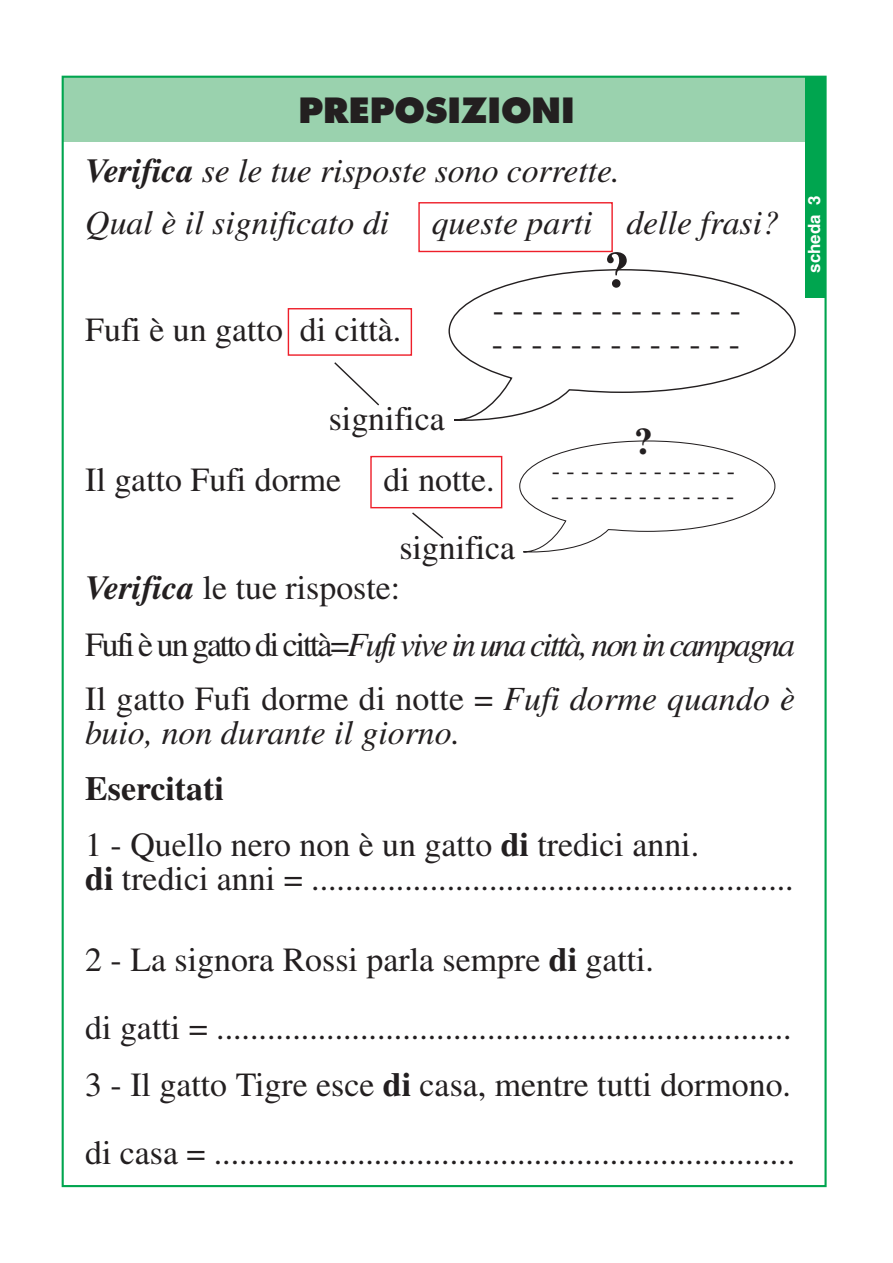
<style>
.page{position:relative;width:893px;height:1263px;background:#fff}
.page>*{position:absolute;margin:0;border:0;box-sizing:border-box;transform-origin:0 0}
.t1{font:700 50.7px "Times";color:#231f20}
.t2{font:700 37.5px "Times";color:#231f20}
.t3{font:33.9px/67.7px "Times";color:#231f20}
.t4{font:italic 33.9px/33.9px "Times";color:#231f20}
.t5{font:800 33.9px "Futura";color:#231f20}
.t6{font:24.9px "Times";color:#231f20}
.t7{font:700 16.95px "Helvetica";color:#fff}
.s1{font-weight:700}
.s2{font-weight:700;font-style:italic}
.s3{font-style:italic}
.s4{font-style:normal}
</style>
<div class="page">
<div style="left:63px;top:77px;width:762px;height:65px;background:#9ad2ae"></div>
<div style="left:805px;top:77px;width:20px;height:220px;background:#00a54f"></div>
<svg style="left:448px;top:269px;width:348px;height:152px"></svg>
<div style="left:418px;top:202px;width:194px;height:50px;border:1px solid #ee1f2a"></div>
<div style="left:288px;top:308px;width:124px;height:48px;border:1px solid #ee1f2a"></div>
<svg style="left:334px;top:362px;width:45px;height:44px"></svg>
<svg style="left:519px;top:440px;width:257px;height:113px"></svg>
<div style="left:370px;top:456px;width:132px;height:52px;border:1px solid #ee1f2a"></div>
<svg style="left:412px;top:512px;width:32px;height:27px"></svg>
<p class="t5" style="left:298px;top:96px;width:278px">PREPOSIZIONI</p>
<p class="t4" style="left:85px;top:157px;width:536px"><span class="s1">Verifica</span> se le tue risposte sono corrette.</p>
<p class="t4" style="left:85px;top:209px;width:305px">Qual è il significato di</p>
<p class="t4" style="left:431px;top:209px;width:349px">queste parti delle frasi?</p>
<p class="t3" style="left:85px;top:299px;width:317px">Fufi è un gatto di città.</p>
<h1 class="t1" style="left:604px;top:252px;width:27px">?</h1>
<p class="t3" style="left:493px;top:279px;width:250px">- - - - - - - - - - - - -</p>
<p class="t3" style="left:492px;top:313px;width:250px">- - - - - - - - - - - - -</p>
<p class="t7" style="left:808px;top:273px;width:78px;rotate:-90deg">scheda 3</p>
<p class="t3" style="left:329px;top:388px;width:117px">significa</p>
<p class="t3" style="left:85px;top:449px;width:411px">Il gatto Fufi dorme di notte.</p>
<p class="t3" style="left:399px;top:517px;width:117px">significa</p>
<p class="t2" style="left:634px;top:428px;width:20px">?</p>
<p class="t6" style="left:552px;top:461px;width:184px">- - - - - - - - - - - - -</p>
<p class="t6" style="left:551px;top:486px;width:184px">- - - - - - - - - - - - -</p>
<p class="t3" style="left:85px;top:563px;width:711px;line-height:57px"><span class="s2">Verifica</span> le tue risposte:<br>Fufi è un gatto di città=<span class="s3">Fufi vive in una città, non in campagna</span></p>
<p class="t4" style="left:85px;top:685px;width:711px"><span class="s4">Il gatto Fufi dorme di notte =</span> Fufi dorme quando è buio, non durante il giorno.</p>
<p class="t3" style="left:85px;top:764px;width:615px;line-height:55.7px"><span class="s1">Esercitati<br></span>1 - Quello nero non è un gatto <span class="s1">di</span> tredici anni.</p>
<p class="t3" style="left:85px;top:848px;width:710px"><span class="s1">di</span> tredici anni = .........................................................</p>
<p class="t3" style="left:85px;top:929px;width:707px">2 - La signora Rossi parla sempre <span class="s1">di</span> gatti.<br>di gatti = ....................................................................</p>
<p class="t3" style="left:85px;top:1054px;width:711px">3 - Il gatto Tigre esce <span class="s1">di</span> casa, mentre tutti dormono. di casa = .....................................................................</p>
</div>
